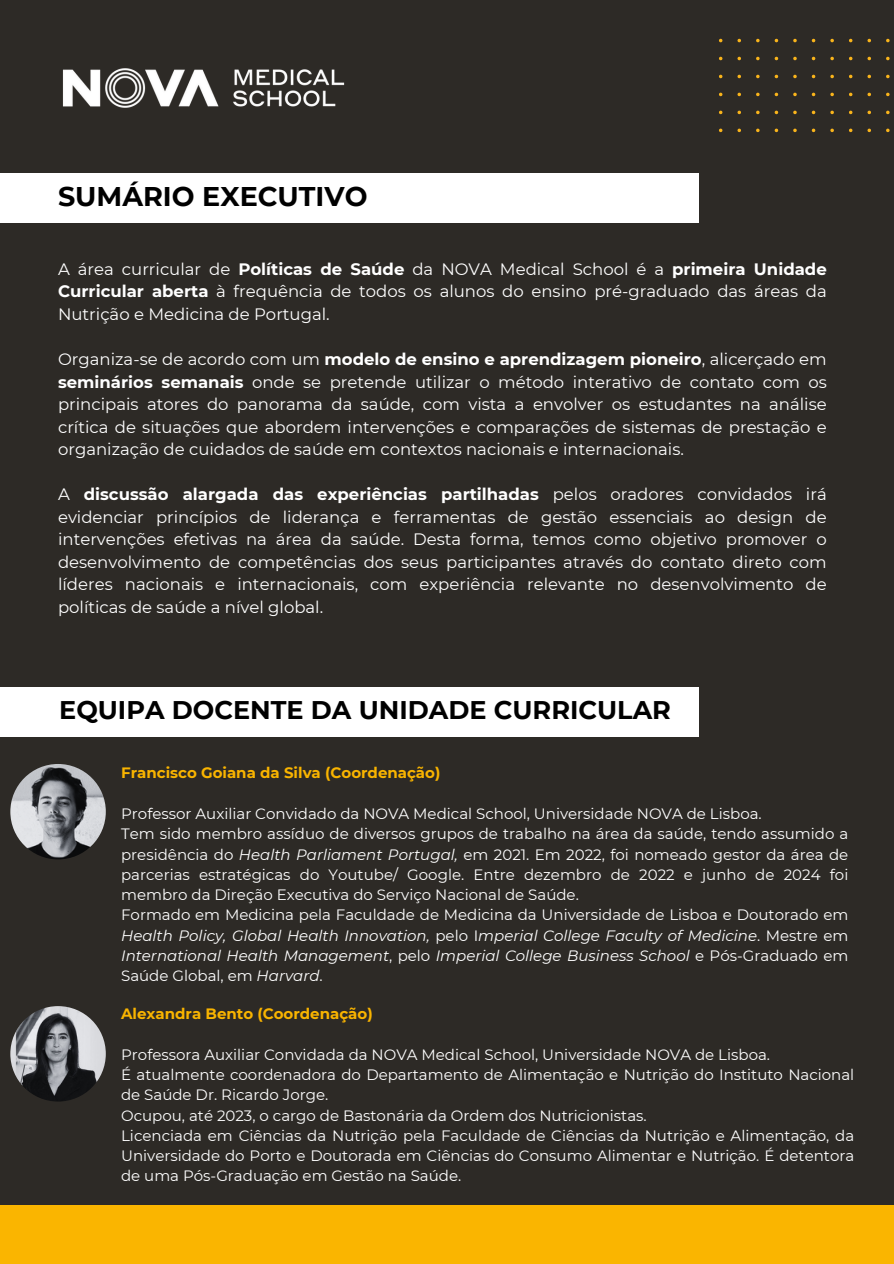
<style>
.page{position:relative;width:894px;height:1264px;background:#fff}
.page>*{position:absolute;margin:0;border:0;box-sizing:border-box;transform-origin:0 0}
.t1{font:700 27px "Montserrat";color:#000}
.t2{font:700 25.5px "Montserrat";color:#000}
.t3{font:16.5px/22.5px "Montserrat";color:#fff;text-align:justify}
.t4{font:15px/20.2px "Montserrat";color:#fff;text-align:justify}
.t5{font:italic 15px/20.2px "Montserrat";color:#fff;text-align:justify}
.t6{font:700 15px "Montserrat";color:#f9b400}
.s1{font-weight:700}
.s2{font-style:italic}
.s3{font-style:normal}
</style>
<div class="page">
<div style="left:0;top:0;width:893px;height:1263px;background:#2d2a26"></div>
<img style="left:62px;top:68px;width:283px;height:40px">
<div style="left:0;top:687px;width:698px;height:50px;background:#fff"></div>
<svg style="left:719px;top:39px;width:170px;height:93px"></svg>
<img style="left:10px;top:764px;width:96px;height:95px;border-radius:50%">
<img style="left:10px;top:1006px;width:96px;height:95px;border-radius:50%">
<div style="left:0;top:173px;width:698px;height:50px;background:#fff"></div>
<div style="left:0;top:1205px;width:893px;height:58px;background:#fab500"></div>
<p class="t1" style="left:58px;top:180px;width:311px">SUMÁRIO EXECUTIVO</p>
<p class="t3" style="left:58px;top:258px;width:770px">A área curricular de <span class="s1">Políticas de Saúde</span> da NOVA Medical School é a <span class="s1">primeira Unidade Curricular aberta</span> à frequência de todos os alunos do ensino pré-graduado das áreas da Nutrição e Medicina de Portugal.</p>
<p class="t3" style="left:58px;top:348px;width:770px">Organiza-se de acordo com um <span class="s1">modelo de ensino e aprendizagem pioneiro</span>, alicerçado em <span class="s1">seminários semanais</span> onde se pretende utilizar o método interativo de contato com os principais atores do panorama da saúde, com vista a envolver os estudantes na aná lise crítica de situações que abordem intervenções e comparações de sistemas de prestação e organização de cuidados de saúde em contextos nacionais e internacionais.</p>
<p class="t3" style="left:58px;top:483px;width:770px;text-align:left">A <span class="s1">discussão alargada das experiências partilhadas</span> pelos oradores convidados irá evidenciar princípios de liderança e ferramentas de gestão essenciais ao design de intervenções efetivas na á rea da saúde. Desta forma, temos como objetivo promover o desenvolvimento de competências dos seus participantes através do contato direto com líderes nacionais e internacionais, com experiência relevante no desenvolvimento de políticas de saúde a nível global.</p>
<p class="t2" style="left:59px;top:694px;width:613px">EQUIPA DOCENTE DA UNIDADE CURRICULAR</p>
<p class="t6" style="left:121px;top:764px;width:321px">Francisco Goiana da Silva (Coordenação)</p>
<h1 class="t4" style="left:121px;top:803px;width:642px">Professor Auxiliar Convidado da NOVA Medical School, Universidade NOVA de Lisboa.</h1>
<p class="t4" style="left:121px;top:823px;width:728px">Tem sido membro assíduo de diversos grupos de trabalho na área da saúde, tendo assumido a presidência do <span class="s2">Health Parliament Portugal,</span> em 2021. Em 2022, foi nomeado gestor da área de parcerias estratégicas do Youtube/ Google. Entre dezembro de 2022 e junho de 2024 foi membro da Direção Executiva do Serviço Nacional de Saúde.</p>
<h2 class="t5" style="left:121px;top:904px;width:728px"><span class="s3">Formado em Medicina pela Faculdade de Medicina da Universidade de Lisboa e Doutorado em </span>Health Policy, Global Health Innovation, <span class="s3">pelo I</span>mperial College Faculty of Medicine<span class="s3">. Mestre em </span>International Health Management<span class="s3">, pelo</span> Imperial College Business School <span class="s3">e Pós-Graduado em Saúde Global, em</span> Harvard<span class="s3">.</span></h2>
<p class="t6" style="left:121px;top:1004px;width:253px">Alexandra Bento (Coordenação)</p>
<p class="t4" style="left:121px;top:1044px;width:650px">Professora Auxiliar Convidada da NOVA Medical School, Universidade NOVA de Lisboa.</p>
<p class="t4" style="left:121px;top:1064px;width:734px">É atualmente coordenadora do Departamento de Alimentação e Nutrição do Instituto Nacional de Saúde Dr. Ricardo Jorge.</p>
<p class="t4" style="left:121px;top:1104px;width:527px">Ocupou, até 2023, o cargo de Bastonária da Ordem dos Nutricionistas.</p>
<h2 class="t4" style="left:121px;top:1125px;width:734px">Licenciada em Ciências da Nutrição pela Faculdade de Ciências da Nutrição e Alimentação, da Universidade do Porto e Doutorada em Ciências do Consumo Alimentar e Nutrição. É detentora de uma Pós-Graduação em Gestão na Saúde.</h2>
</div>
